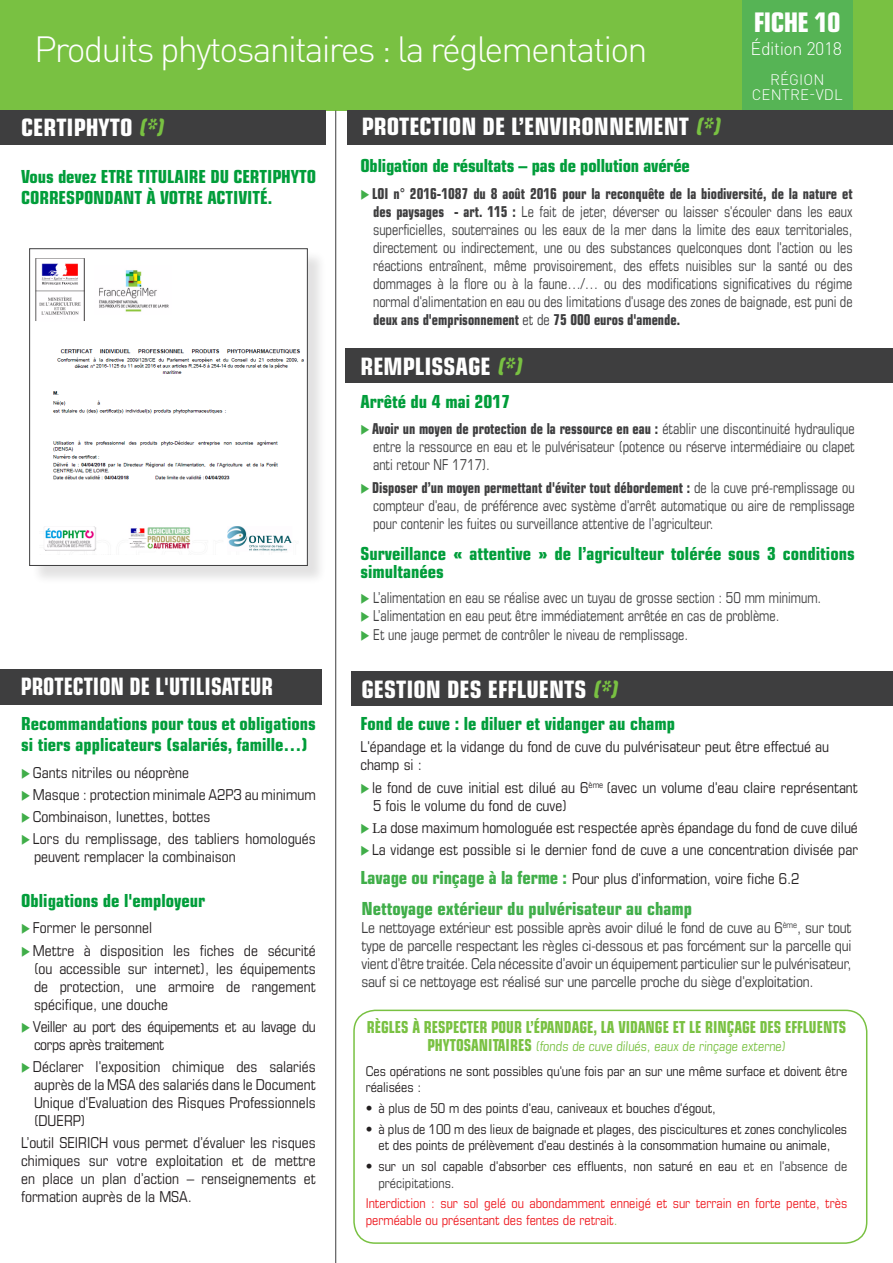
<style>
.page{position:relative;width:893px;height:1263px;background:#fff}
.page>*{position:absolute;margin:0;border:0;box-sizing:border-box;transform-origin:0 0}
.t1{font:300 36px "DIN Pro";letter-spacing:-.05em;color:#fff}
.t2{font:700 condensed 27px "Eurostile LT Std";letter-spacing:-.025em;color:#fff}
.t3{font:700 condensed 24px "Eurostile LT Std";color:#fff}
.t4{font:700 condensed 24px "Eurostile LT Std";color:#fff;scale:.9 1}
.t5{font:700 condensed 18px/21px "Eurostile LT Std";color:#019d3a}
.t6{font:700 condensed 18px "Eurostile LT Std";color:#40ae49}
.t7{font:300 18px "DIN Pro";letter-spacing:-.025em;color:#fff}
.t8{font:700 condensed 16.5px "Eurostile LT Std";color:#79c142;scale:.9 1}
.t9{font:condensed 15px/18px "Eurostile LT Std";color:#3e3e3f;text-align:justify;scale:.9 1}
.t10{font:condensed 15px/18px "Eurostile LT Std";color:#231f20}
.t11{font:condensed 15px/18px "Eurostile LT Std";color:#3e3e3f;text-align:justify}
.t12{font:condensed 15px/18px "Eurostile LT Std";letter-spacing:-.025em;color:#231f20}
.t13{font:300 15px/15px "DIN Pro";letter-spacing:.01em;color:#fff;text-align:center}
.t14{font:condensed 13.5px/16.5px "Eurostile LT Std";color:#231f20;text-align:center}
.t15{font:condensed 13.5px/16.5px "Eurostile LT Std";color:#ee1d23}
.s1{font-style:italic;color:#79c142}
.s2{color:#40ae49}
.s3{font-weight:700}
.s4{font-family:"Minion Pro";font-stretch:normal}
.s5{font-weight:700;font-size:18px;color:#40ae49}
.s6{font-weight:700;font-size:16.5px;color:#79c142}
.s7{color:#79c142}
.s8{color:#3e3e3f}
</style>
<div class="page">
<div style="left:0;top:0;width:893px;height:111px;background:#79c142"></div>
<div style="left:742px;top:0;width:111px;height:111px;background:#56b455"></div>
<div style="left:352px;top:672px;width:541px;height:34px;background:#3e3e3f"></div>
<div style="left:353px;top:1009px;width:514px;height:235px;border:2px solid #79c142;border-radius:21px"></div>
<hr style="left:335px;top:111px;width:1px;height:1152px;background:#3e3e3f">
<div style="left:348px;top:111px;width:545px;height:34px;background:#3e3e3f"></div>
<div style="left:0;top:111px;width:325px;height:34px;background:#3e3e3f"></div>
<div style="left:0;top:670px;width:321px;height:35px;background:#3e3e3f"></div>
<div style="left:32px;top:251px;width:295px;height:334px;background:#231f20;opacity:.13"></div>
<div style="left:29px;top:248px;width:279px;height:318px;background:#fff;border:1px solid #3e3e3f"></div>
<img style="left:35px;top:258px;width:268px;height:222px">
<div style="left:59px;top:389px;width:80px;height:7px;background:#fff"></div>
<div style="left:66px;top:398px;width:30px;height:8px;background:#fff"></div>
<div style="left:101px;top:399px;width:80px;height:7px;background:#fff"></div>
<div style="left:102px;top:453px;width:79px;height:7px;background:#fff"></div>
<img style="left:44px;top:526px;width:248px;height:26px">
<div style="left:346px;top:348px;width:547px;height:34px;background:#3e3e3f"></div>
<h1 class="t1" style="left:34px;top:24px;width:615px">Produits phytosanitaires : la réglementation</h1>
<h3 class="t3" style="left:21px;top:112px;width:148px">CERTIPHYTO <span class="s1">(*)</span></h3>
<h3 class="t3" style="left:362px;top:112px;width:364px">PROTECTION DE L’ENVIRONNEMENT <span class="s1">(*)</span></h3>
<h2 class="t2" style="left:754px;top:6px;width:89px">FICHE 10</h2>
<p class="t7" style="left:751px;top:36px;width:93px">Édition 2018</p>
<p class="t13" style="left:752px;top:71px;width:92px">RÉGION<br>CENTRE-VDL</p>
<p class="t5" style="left:21px;top:165px;width:296px;line-height:21.6px">Vous devez ETRE TITULAIRE DU CERTIPHYTO<br>CORRESPONDANT À VOTRE ACTIVITÉ.</p>
<h3 class="t4" style="left:21px;top:672px;width:282px">PROTECTION DE L'UTILISATEUR</h3>
<p class="t5" style="left:21px;top:713px;width:296px">Recommandations pour tous et obligations si tiers applicateurs (salariés, famille…)</p>
<p class="t10" style="left:21px;top:763px;width:169px"><span class="s2">◆</span> Gants nitriles ou néoprène</p>
<p class="t10" style="left:21px;top:785px;width:296px"><span class="s2">◆</span> Masque : protection minimale A2P3 au minimum</p>
<p class="t10" style="left:21px;top:807px;width:191px"><span class="s2">◆</span> Combinaison, lunettes, bottes</p>
<p class="t10" style="left:34px;top:830px;width:283px;text-indent:-13px"><span class="s2">◆</span> Lors du remplissage, des tabliers homologués peuvent remplacer la combinaison</p>
<p class="t5" style="left:21px;top:890px;width:186px">Obligations de l'employeur</p>
<p class="t10" style="left:21px;top:919px;width:132px"><span class="s2">◆</span> Former le personnel</p>
<p class="t10" style="left:34px;top:941px;width:283px;text-align:justify;text-indent:-13px"><span class="s2">◆</span> Mettre à disposition les fiches de sécurité (ou accessible sur internet), les équipements de protection, une armoire de rangement spécifique, une douche</p>
<p class="t12" style="left:34px;top:1017px;width:283px;text-indent:-13px"><span class="s2">◆</span> Veiller au port des équipements et au lavage du corps après traitement</p>
<p class="t10" style="left:34px;top:1057px;width:283px;text-align:justify;text-indent:-13px"><span class="s2">◆</span> Déclarer l'exposition chimique des salariés auprès de la MSA des salariés dans le Document Unique d'Evaluation des Risques Professionnels (DUERP)</p>
<p class="t10" style="left:21px;top:1134px;width:296px;text-align:justify">L’outil SEIRICH vous permet d’évaluer les risques chimiques sur votre exploitation et de mettre en place un plan d’action – renseignements et formation auprès de la MSA.</p>
<p class="t5" style="left:360px;top:155px;width:331px">Obligation de résultats – pas de pollution avérée</p>
<p class="t9" style="left:373px;top:184px;width:534px;text-indent:-13px"><span class="s2">◆</span> <span class="s3">LOI n° 2016-1087 du 8 août 2016 pour la reconquête de la biodiversité, de la nature et des paysages - art. 115 :</span> Le fait de jeter, déverser ou laisser s'écouler dans les eaux superficielles, souterraines ou les eaux de la mer dans la limite des eaux territoriales, directement ou indirectement, une ou des substances quelconques dont l'action ou les réactions entraînent, même provisoirement, des effets nuisibles sur la santé ou des dommages à la flore ou à la faune…/… ou des modifications significatives du régime normal d'alimentation en eau ou des limitations d'usage des zones de baignade, est puni de <span class="s3">deux ans d'emprisonnement</span> et de <span class="s3">75 000 euros d'amende.</span></p>
<h3 class="t3" style="left:360px;top:352px;width:167px">REMPLISSAGE <span class="s1">(*)</span></h3>
<p class="t5" style="left:360px;top:391px;width:152px">Arrêté du 4 mai 2017</p>
<p class="t9" style="left:373px;top:420px;width:537px;text-indent:-13px"><span class="s2">◆</span> <span class="s3">Avoir un moyen de protection de la ressource en eau :</span> établir une discontinuité hydraulique entre la ressource en eau et le pulvérisateur (potence ou réserve intermédiaire ou clapet anti retour NF 1717).</p>
<p class="t9" style="left:373px;top:478px;width:537px;text-indent:-13px"><span class="s2">◆</span> <span class="s3">Disposer d’un moyen permettant d'éviter tout débordement :</span> de la cuve pré-remplissage ou compteur d'eau, de préférence avec système d'arrêt automatique ou aire de remplissage pour contenir les fuites ou surveillance attentive de l’agriculteur.</p>
<p class="t5" style="left:360px;top:544px;width:496px;line-height:18px">Surveillance « attentive » de l’agriculteur tolérée sous 3 conditions simultanées</p>
<p class="t9" style="left:360px;top:588px;width:514px"><span class="s2">◆</span> L’alimentation en eau se réalise avec un tuyau de grosse section : 50 mm minimum.</p>
<p class="t9" style="left:360px;top:606px;width:467px"><span class="s2">◆</span> L’alimentation en eau peut être immédiatement arrêtée en cas de problème.</p>
<p class="t9" style="left:360px;top:625px;width:366px"><span class="s2">◆</span> Et une jauge permet de contrôler le niveau de remplissage.</p>
<h3 class="t3" style="left:361px;top:675px;width:262px">GESTION DES EFFLUENTS <span class="s1">(*)</span></h3>
<p class="t5" style="left:360px;top:713px;width:316px">Fond de cuve : le diluer et vidanger au champ</p>
<p class="t10" style="left:360px;top:738px;width:470px">L'épandage et la vidange du fond de cuve du pulvérisateur peut être effectué au champ si :</p>
<p class="t10" style="left:373px;top:778px;width:486px;text-indent:-13px"><span class="s2">◆</span> le fond de cuve initial est dilué au 6<sup>ème</sup> (avec un volume d'eau claire représentant<br>5 fois le volume du fond de cuve)</p>
<p class="t10" style="left:360px;top:818px;width:499px"><span class="s2">◆</span> <span class="s4">L</span>a dose maximum homologuée est respectée après épandage du fond de cuve dilué</p>
<p class="t10" style="left:360px;top:835px;width:499px;line-height:28.7px"><span class="s2">◆</span> La vidange est possible si le dernier fond de cuve a une concentration divisée par<br><span class="s5">Lavage ou rinçage à la ferme :</span> Pour plus d'information, voire fiche 6.2</p>
<p class="t6" style="left:361px;top:897px;width:332px">Nettoyage extérieur du pulvérisateur au champ</p>
<p class="t11" style="left:361px;top:918px;width:492px">Le nettoyage extérieur est possible après avoir dilué le fond de cuve au 6<sup>ème</sup>, sur tout type de parcelle respectant les règles ci-dessous et pas forcément sur la parcelle qui vient d’être traitée. Cela nécessite d’avoir un équipement particulier sur le pulvérisateur, sauf si ce nettoyage est réalisé sur une parcelle proche du siège d'exploitation.</p>
<p class="t8" style="left:367px;top:1017px;width:534px">RÈGLES À RESPECTER POUR L’ÉPANDAGE, LA VIDANGE ET LE RINÇAGE DES EFFLUENTS</p>
<p class="t14" style="left:366px;top:1033px;width:483px;line-height:25px"><span class="s6">PHYTOSANITAIRES</span> <span class="s7">(fonds de cuve dilués, eaux de rinçage externe)<br></span>Ces opérations ne sont possibles qu'une fois par an sur une même surface et doivent être</p>
<p class="t14" style="left:366px;top:1079px;width:57px">réalisées :</p>
<p class="t14" style="left:366px;top:1100px;width:352px">• à plus de 50 m des points d'eau, caniveaux et bouches d'égout,</p>
<p class="t14" style="left:366px;top:1121px;width:483px">• à plus de 100 m des lieux de baignade et plages, des piscicultures et zones conchylicoles et des points de prélèvement d'eau destinés à la consommation humaine ou animale,</p>
<p class="t14" style="left:378px;top:1158px;width:470px;text-align:left;text-indent:-13px">• sur un sol capable d'absorber ces effluents, non saturé en eau <span class="s8">et en l'absence de précipitations.</span></p>
<p class="t15" style="left:366px;top:1195px;width:483px">Interdiction : sur sol gelé ou abondamment enneigé et sur terrain en forte pente, très perméable ou présentant des fentes de retrait<span class="s7">.</span></p>
</div>
